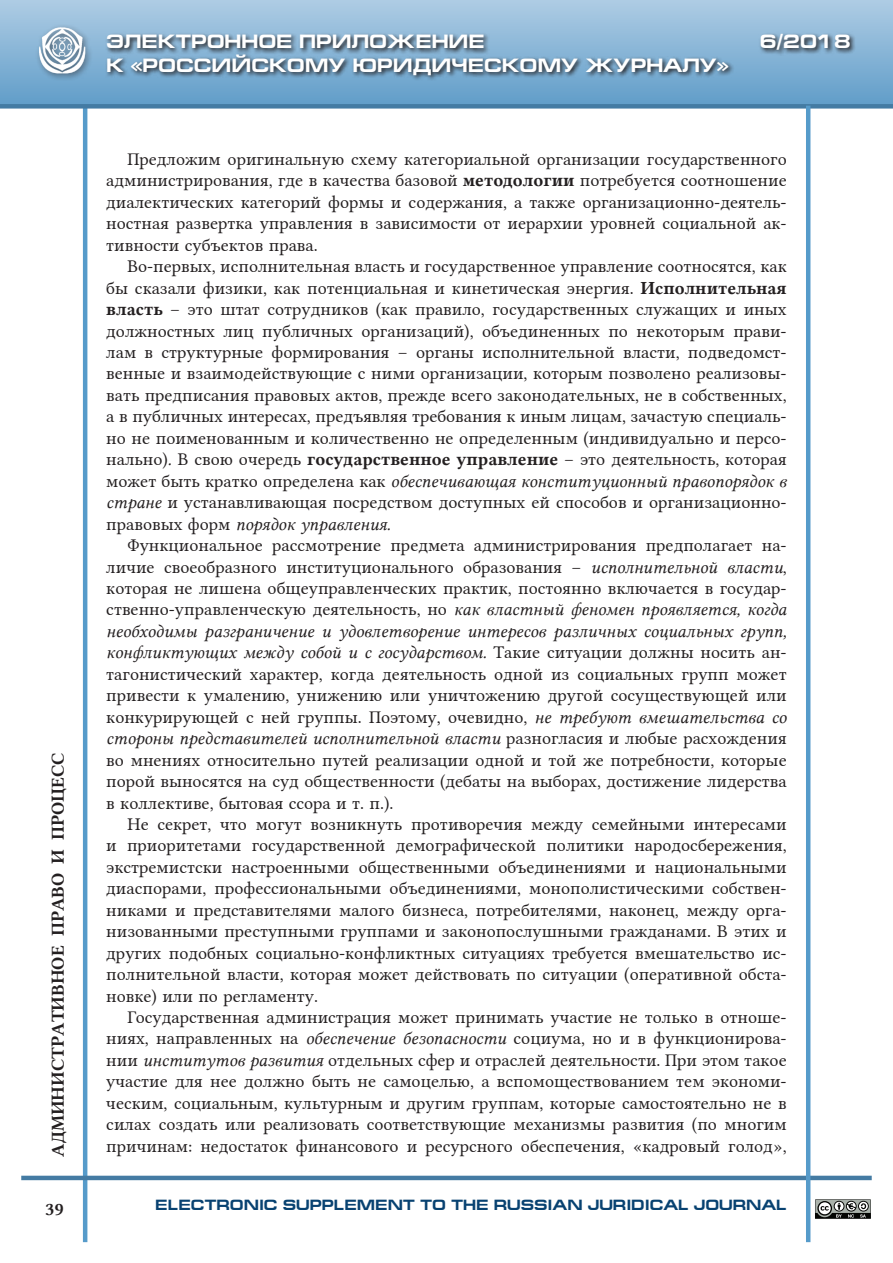
<style>
.page{position:relative;width:893px;height:1263px;background:#fff}
.page>*{position:absolute;margin:0;border:0;box-sizing:border-box;transform-origin:0 0}
.t1{font:700 19.5px "Europe Ext";color:#fff}
.Э-РЮЖ__Текст_статьи{font:18px/21.5px "Lin Libertine";color:#231f20;text-align:justify}
.t2{font:18px "Lin Libertine B";color:#231f20}
.t3{font:700 15px "Europe Ext";color:#084271}
.s1{font-family:"Lin Libertine B"}
.s2{font-family:"Lin Libertine I"}
</style>
<div class="page">
<div style="left:0;top:0;width:893px;height:106px;background:linear-gradient(to bottom,#aecce4,#619dc9)"></div>
<hr style="left:83px;top:106px;width:4px;height:1136px;background:#569bca">
<hr style="left:21px;top:1176px;width:851px;height:4px;background:#447ba3">
<div style="left:0;top:104px;width:893px;height:5px;background:#447ba3"></div>
<div style="left:35px;top:24px;width:58px;height:58px;background:#231f20;opacity:.63"></div>
<img style="left:39px;top:27px;width:49px;height:48px">
<svg style="left:105px;top:31px;width:751px;height:50px;background:#7196b2"></svg>
<hr style="left:806px;top:106px;width:4px;height:1136px;background:#569bca">
<svg style="left:815px;top:1199px;width:56px;height:20px"></svg>
<p class="t2" style="left:46px;top:1157px;width:406px;rotate:-90deg">АДМИНИСТРАТИВНОЕ ПРАВО И ПРОЦЕСС</p>
<p class="t2" style="left:45px;top:1197px;width:20px">39</p>
<p class="t1" style="left:106px;top:31px;width:380px">ЭЛЕКТРОННОЕ ПРИЛОЖЕНИЕ</p>
<p class="t1" style="left:760px;top:31px;width:92px">6/2018</p>
<p class="t1" style="left:106px;top:54px;width:624px">К «РОССИЙСКОМУ ЮРИДИЧЕСКОМУ ЖУРНАЛУ»</p>
<p class="Э-РЮЖ__Текст_статьи" style="left:106px;top:146px;width:682px;text-indent:21px">Предложим оригинальную схему категориальной организации государственного администрирования, где в качества базовой <span class="s1">методологии</span> потребуется соотношение диалектических категорий формы и содержания, а также организационно-деятель&shy;ностная развертка управления в зависимости от иерархии уровней социальной ак&shy;тивности субъектов права.</p>
<p class="Э-РЮЖ__Текст_статьи" style="left:106px;top:254px;width:682px;text-indent:21px">Во-первых, исполнительная власть и государственное управление соотносятся, как бы сказали физики, как потенциальная и кинетическая энергия. <span class="s1">Исполнительная власть</span> – это штат сотрудников (как правило, государственных служащих и иных должностных лиц публичных организаций), объединенных по некоторым прави&shy;лам в структурные формирования – органы исполнительной власти, подведомст&shy;венные и взаимодействующие с ними организации, которым позволено реализовы&shy;вать предписания правовых актов, прежде всего законодательных, не в собственных, а в публичных интересах, предъявляя требования к иным лицам, зачастую специаль&shy;но не поименованным и количественно не определенным (индивидуально и персо&shy;нально)<span class="s2">.</span> В свою очередь <span class="s1">государственное управление</span> – это деятельность, которая может быть кратко определена как <span class="s2">обеспечивающая конституционный правопорядок в стране</span> и устанавливающая посредством доступных ей способов и организационно&shy;правовых форм <span class="s2">порядок управления.</span></p>
<p class="Э-РЮЖ__Текст_статьи" style="left:106px;top:532px;width:682px;text-indent:21px">Функциональное рассмотрение предмета администрирования предполагает на&shy;личие своеобразного институционального образования – <span class="s2">исполнительной власти</span>, которая не лишена общеуправленческих практик, постоянно включается в государ&shy;ственно-управленческую деятельность, но <span class="s2">как властный феномен проявляется, когда необходимы разграничение и удовлетворение интересов различных социальных групп, конфликтующих между собой и с государством.</span> Такие ситуации должны носить ан&shy;тагонистический характер, когда деятельность одной из социальных групп может привести к умалению, унижению или уничтожению другой сосуществующей или конкурирующей с ней группы. Поэтому, очевидно, <span class="s2">не требуют вмешательства со стороны представителей исполнительной власти</span> разногласия и любые расхождения во мнениях относительно путей реализации одной и той же потребности, которые порой выносятся на суд общественности (дебаты на выборах, достижение лидерства в коллективе, бытовая ссора и т. п.).</p>
<p class="Э-РЮЖ__Текст_статьи" style="left:106px;top:811px;width:682px;text-indent:21px">Не секрет, что могут возникнуть противоречия между семейными интересами и приоритетами государственной демографической политики народосбережения, экстремистски настроенными общественными объединениями и национальными диаспорами, профессиональными объединениями, монополистическими собствен&shy;никами и представителями малого бизнеса, потребителями, наконец, между орга&shy;низованными преступными группами и законопослушными гражданами. В этих и других подобных социально-конфликтных ситуациях требуется вмешательство ис&shy;полнительной власти, которая может действовать по ситуации (оперативной обста&shy;новке) или по регламенту.</p>
<p class="Э-РЮЖ__Текст_статьи" style="left:106px;top:1004px;width:682px;text-indent:21px">Государственная администрация может принимать участие не только в отноше&shy;ниях, направленных на <span class="s2">обеспечение безопасности</span> социума, но и в функционирова&shy;нии <span class="s2">институтов развития</span> отдельных сфер и отраслей деятельности. При этом такое участие для нее должно быть не самоцелью, а вспомоществованием тем экономи&shy;ческим, социальным, культурным и другим группам, которые самостоятельно не в силах создать или реализовать соответствующие механизмы развития (по многим причинам: недостаток финансового и ресурсного обеспечения, «кадровый голод»,</p>
<p class="t3" style="left:155px;top:1196px;width:633px">ELECTRONIC SUPPLEMENT TO THE RUSSIAN JURIDICAL JOURNAL</p>
</div>
